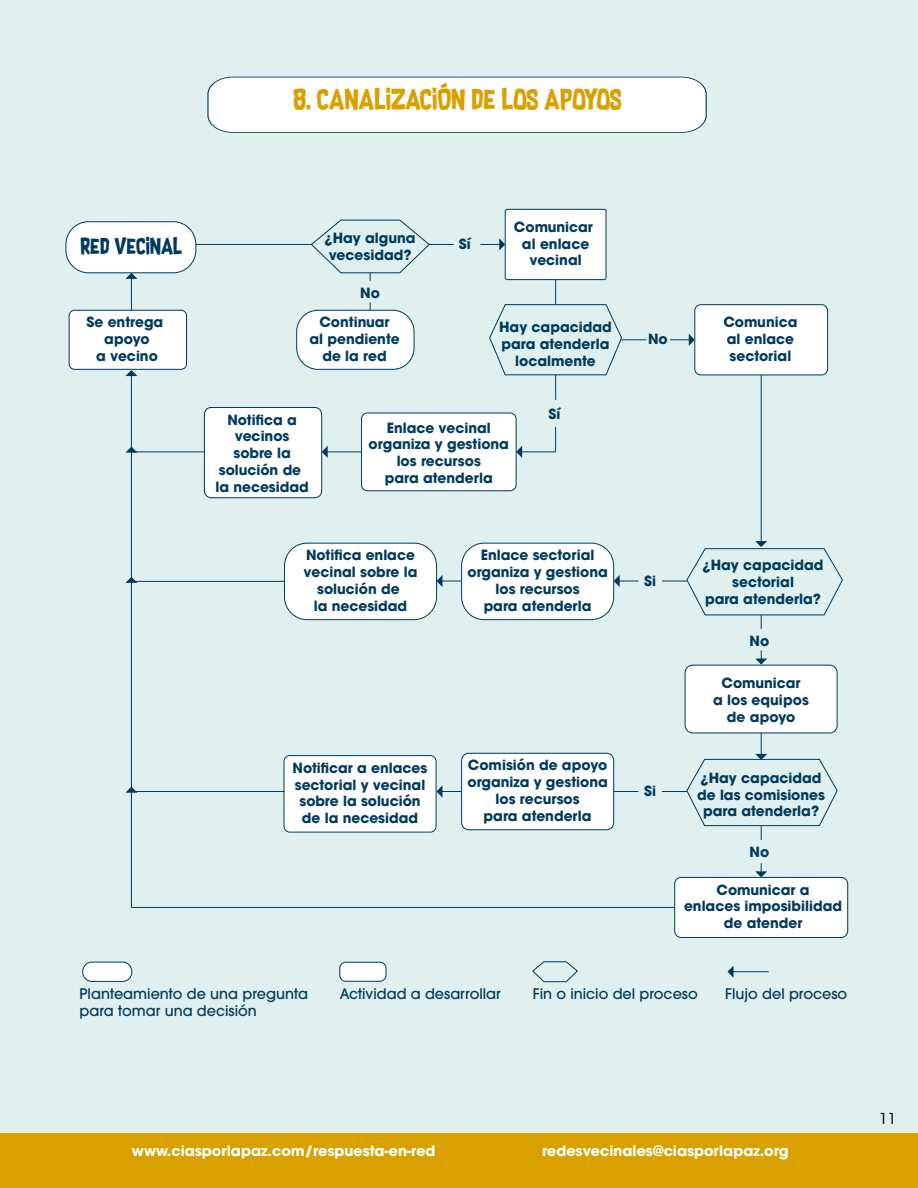
<style>
.page{position:relative;width:918px;height:1188px;background:#dff0ee}
.page>*{position:absolute;margin:0;border:0;box-sizing:border-box;transform-origin:0 0}
.t1{font:24px "Supersonic Rocketship";color:#d9a000}
.t2{font:19.05px "Supersonic Rocketship";color:#003a5d}
.t3{font:15px "ITC Avant Garde Std";color:#000}
.t4{font:500 14.55px/17.4px "ITC Avant Garde Pro";color:#003a5d}
.t5{font:700 14.25px "ITC Avant Garde Pro";color:#fff}
.t6{font:700 13.95px/16.8px "ITC Avant Garde Pro";color:#003a5d;text-align:center}
</style>
<div class="page">
<div style="left:0;top:1134px;width:918px;height:54px;background:#d9a100"></div>
<svg style="left:207px;top:76px;width:500px;height:57px;background:#f5f8f9"></svg>
<div style="left:66px;top:222px;width:130px;height:51px;background:#fff;border-radius:23px"></div>
<div style="left:65px;top:221px;width:131px;height:52px;border:1px solid #003a5d;border-radius:23px"></div>
<div style="left:83px;top:962px;width:49px;height:19px;background:#fff;border-radius:9px"></div>
<div style="left:82px;top:962px;width:50px;height:20px;border:1px solid #003a5d;border-radius:9px"></div>
<div style="left:505px;top:209px;width:101px;height:71px;background:#fff;border-radius:2px"></div>
<div style="left:505px;top:209px;width:102px;height:71px;border:1px solid #003a5d;border-radius:2px"></div>
<div style="left:695px;top:305px;width:133px;height:70px;background:#fff;border-radius:6px"></div>
<div style="left:694px;top:304px;width:134px;height:71px;border:1px solid #003a5d;border-radius:6px"></div>
<div style="left:297px;top:310px;width:117px;height:59px;background:#fff;border-radius:21px"></div>
<div style="left:296px;top:310px;width:119px;height:60px;border:1px solid #003a5d;border-radius:21px"></div>
<div style="left:362px;top:413px;width:154px;height:78px;background:#fff;border-radius:6px"></div>
<div style="left:361px;top:412px;width:156px;height:79px;border:1px solid #003a5d;border-radius:6px"></div>
<div style="left:340px;top:962px;width:46px;height:19px;background:#fff;border-radius:6px"></div>
<div style="left:339px;top:962px;width:48px;height:20px;border:1px solid #003a5d;border-radius:6px"></div>
<div style="left:69px;top:310px;width:118px;height:59px;background:#fff;border-radius:5px"></div>
<div style="left:69px;top:310px;width:118px;height:60px;border:1px solid #003a5d;border-radius:5px"></div>
<div style="left:204px;top:407px;width:118px;height:91px;background:#fff;border-radius:7px"></div>
<div style="left:204px;top:407px;width:118px;height:91px;border:1px solid #003a5d;border-radius:7px"></div>
<div style="left:285px;top:543px;width:152px;height:77px;background:#fff;border-radius:23px"></div>
<div style="left:284px;top:543px;width:153px;height:77px;border:1px solid #003a5d;border-radius:23px"></div>
<div style="left:284px;top:756px;width:152px;height:76px;background:#fff;border-radius:6px"></div>
<div style="left:284px;top:755px;width:153px;height:78px;border:1px solid #003a5d;border-radius:6px"></div>
<div style="left:462px;top:543px;width:152px;height:77px;background:#fff;border-radius:23px"></div>
<div style="left:461px;top:543px;width:153px;height:77px;border:1px solid #003a5d;border-radius:23px"></div>
<div style="left:462px;top:753px;width:152px;height:77px;background:#fff;border-radius:7px"></div>
<div style="left:461px;top:753px;width:153px;height:77px;border:1px solid #003a5d;border-radius:7px"></div>
<div style="left:675px;top:877px;width:173px;height:60px;background:#fff;border-radius:7px"></div>
<div style="left:674px;top:877px;width:174px;height:61px;border:1px solid #003a5d;border-radius:7px"></div>
<div style="left:685px;top:665px;width:152px;height:68px;background:#fff;border-radius:8px"></div>
<div style="left:685px;top:665px;width:153px;height:68px;border:1px solid #003a5d;border-radius:8px"></div>
<hr style="left:196px;top:244px;width:115px;height:1px;background:#003a5d">
<svg style="left:480px;top:238px;width:25px;height:13px"></svg>
<hr style="left:521px;top:451px;width:35px;height:1px;background:#003a5d">
<svg style="left:516px;top:446px;width:6px;height:12px"></svg>
<hr style="left:327px;top:451px;width:34px;height:1px;background:#003a5d">
<svg style="left:322px;top:446px;width:6px;height:12px"></svg>
<hr style="left:733px;top:971px;width:36px;height:1px;background:#003a5d">
<svg style="left:728px;top:966px;width:6px;height:12px"></svg>
<hr style="left:131px;top:451px;width:73px;height:1px;background:#003a5d">
<hr style="left:131px;top:581px;width:154px;height:1px;background:#003a5d">
<hr style="left:131px;top:791px;width:154px;height:1px;background:#003a5d">
<hr style="left:131px;top:907px;width:544px;height:1px;background:#003a5d">
<svg style="left:670px;top:334px;width:25px;height:12px"></svg>
<svg style="left:614px;top:575px;width:24px;height:12px"></svg>
<svg style="left:436px;top:575px;width:25px;height:12px"></svg>
<svg style="left:614px;top:791px;width:24px;height:1px"></svg>
<svg style="left:436px;top:785px;width:25px;height:13px"></svg>
<hr style="left:131px;top:278px;width:1px;height:32px;background:#003a5d">
<svg style="left:125px;top:273px;width:12px;height:6px"></svg>
<hr style="left:131px;top:375px;width:1px;height:77px;background:#003a5d">
<svg style="left:125px;top:370px;width:12px;height:6px"></svg>
<hr style="left:131px;top:452px;width:1px;height:126px;background:#003a5d">
<svg style="left:125px;top:447px;width:12px;height:6px"></svg>
<hr style="left:131px;top:792px;width:1px;height:115px;background:#003a5d">
<svg style="left:125px;top:787px;width:12px;height:6px"></svg>
<hr style="left:131px;top:582px;width:1px;height:210px;background:#003a5d">
<svg style="left:125px;top:577px;width:12px;height:6px"></svg>
<svg style="left:755px;top:650px;width:12px;height:15px"></svg>
<svg style="left:755px;top:863px;width:12px;height:14px"></svg>
<hr style="left:761px;top:375px;width:1px;height:167px;background:#003a5d">
<svg style="left:555px;top:427px;width:1px;height:25px"></svg>
<svg style="left:311px;top:219px;width:143px;height:62px"></svg>
<svg style="left:532px;top:961px;width:46px;height:22px"></svg>
<svg style="left:489px;top:280px;width:157px;height:120px"></svg>
<svg style="left:662px;top:541px;width:181px;height:88px"></svg>
<svg style="left:662px;top:733px;width:176px;height:107px"></svg>
<h1 class="t1" style="left:294px;top:80px;width:330px">8. CANALIZACIÓN DE LOS APOYOS</h1>
<h2 class="t2" style="left:81px;top:232px;width:103px">RED VECINAL</h2>
<p class="t6" style="left:325px;top:229px;width:93px;text-align:left">¿Hay alguna vecesidad?</p>
<p class="t6" style="left:514px;top:218px;width:81px">Comunicar al enlace vecinal</p>
<p class="t6" style="left:459px;top:235px;width:13px">Sí</p>
<p class="t6" style="left:86px;top:314px;width:79px">Se entrega apoyo<br>a vecino</p>
<p class="t6" style="left:360px;top:285px;width:21px">No</p>
<p class="t6" style="left:309px;top:314px;width:92px">Continuar<br>al pendiente de la red</p>
<p class="t6" style="left:499px;top:319px;width:114px">Hay capacidad para atenderla localmente</p>
<p class="t6" style="left:723px;top:313px;width:76px;text-align:left">Comunica al enlace sectorial</p>
<p class="t6" style="left:648px;top:331px;width:21px">No</p>
<p class="t6" style="left:215px;top:411px;width:95px">Notifica a vecinos sobre la solución de la necesidad</p>
<p class="t6" style="left:369px;top:419px;width:142px">Enlace vecinal organiza y gestiona los recursos<br>para atenderla</p>
<p class="t6" style="left:549px;top:405px;width:13px">Sí</p>
<p class="t6" style="left:304px;top:547px;width:115px">Notifica enlace vecinal sobre la solución de<br>la necesidad</p>
<p class="t6" style="left:467px;top:547px;width:142px">Enlace sectorial organiza y gestiona los recursos<br>para atenderla</p>
<p class="t6" style="left:293px;top:759px;width:136px">Notificar a enlaces sectorial y vecinal sobre la solución de la necesidad</p>
<p class="t6" style="left:467px;top:757px;width:142px">Comisión de apoyo organiza y gestiona los recursos<br>para atenderla</p>
<p class="t6" style="left:644px;top:572px;width:13px">Si</p>
<p class="t6" style="left:644px;top:783px;width:13px">Si</p>
<p class="t6" style="left:703px;top:556px;width:122px">¿Hay capacidad sectorial<br>para atenderla?</p>
<p class="t6" style="left:750px;top:632px;width:21px">No</p>
<p class="t6" style="left:713px;top:674px;width:97px">Comunicar<br>a los equipos de apoyo</p>
<p class="t6" style="left:697px;top:769px;width:129px">¿Hay capacidad de las comisiones para atenderla?</p>
<p class="t6" style="left:750px;top:843px;width:21px">No</p>
<p class="t6" style="left:684px;top:881px;width:160px">Comunicar a<br>enlaces imposibilidad de atender</p>
<p class="t4" style="left:80px;top:985px;width:230px">Planteamiento de una pregunta para tomar una decisión</p>
<p class="t4" style="left:340px;top:985px;width:163px">Actividad a desarrollar</p>
<p class="t4" style="left:533px;top:985px;width:166px">Fin o inicio del proceso</p>
<p class="t4" style="left:725px;top:985px;width:124px">Flujo del proceso</p>
<p class="t5" style="left:132px;top:1141px;width:305px">www.ciasporlapaz.com/respuesta-en-red</p>
<p class="t5" style="left:542px;top:1141px;width:248px">redesvecinales@ciasporlapaz.org</p>
<p class="t3" style="left:879px;top:1109px;width:19px">11</p>
</div>
